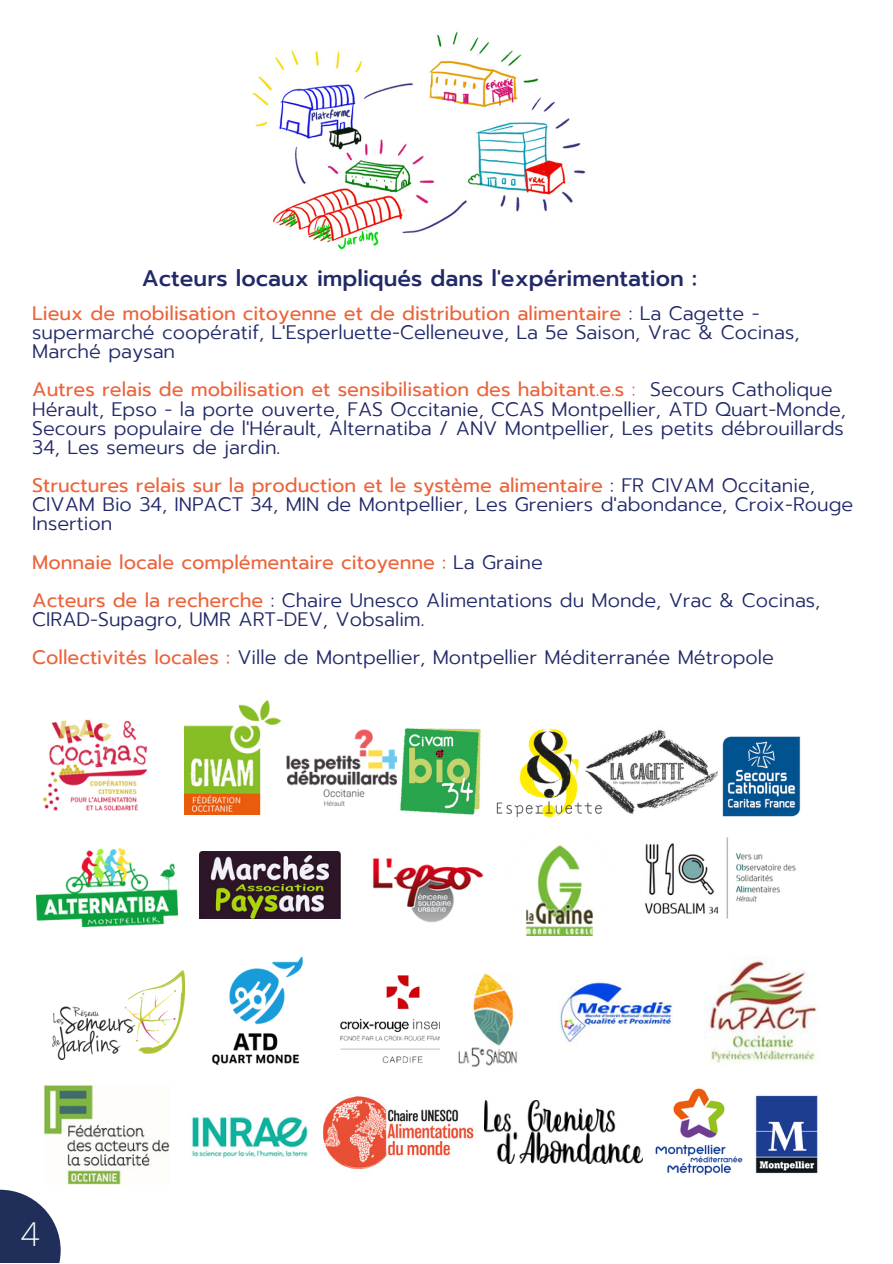
<style>
.page{position:relative;width:893px;height:1264px;background:#fff}
.page>*{position:absolute;margin:0;border:0;box-sizing:border-box;transform-origin:0 0}
.t1{font:300 33px "Open Sans";color:#fff}
.t2{font:500 22.5px "Prompt";color:#212968}
.t3{font:300 19.5px/19px "Prompt";color:#212968}
.t4{font:19.5px/38.2px "Prompt";color:#eb643b}
.s1{font-weight:400;color:#eb643b}
.s2{color:#eb643b}
.s3{font-weight:300;color:#212968}
</style>
<div class="page">
<img style="left:252px;top:31px;width:334px;height:219px">
<img style="left:185px;top:700px;width:95px;height:114px">
<img style="left:211px;top:956px;width:92px;height:109px">
<img style="left:274px;top:722px;width:123px;height:92px">
<img style="left:43px;top:719px;width:105px;height:92px">
<img style="left:323px;top:1096px;width:151px;height:73px">
<img style="left:400px;top:728px;width:81px;height:86px">
<img style="left:603px;top:729px;width:115px;height:85px">
<img style="left:496px;top:728px;width:107px;height:89px">
<img style="left:340px;top:975px;width:100px;height:89px">
<img style="left:44px;top:1084px;width:126px;height:100px">
<img style="left:52px;top:970px;width:132px;height:89px">
<img style="left:722px;top:736px;width:79px;height:81px">
<img style="left:199px;top:852px;width:142px;height:66px">
<img style="left:36px;top:848px;width:141px;height:78px">
<img style="left:526px;top:845px;width:67px;height:90px">
<img style="left:372px;top:858px;width:112px;height:65px">
<img style="left:704px;top:956px;width:113px;height:107px">
<img style="left:484px;top:1100px;width:159px;height:63px">
<img style="left:645px;top:837px;width:151px;height:82px">
<img style="left:458px;top:973px;width:60px;height:94px">
<img style="left:560px;top:982px;width:112px;height:63px">
<img style="left:655px;top:1088px;width:163px;height:88px">
<svg style="left:0;top:1189px;width:61px;height:73px"></svg>
<img style="left:192px;top:1116px;width:116px;height:42px">
<p class="t2" style="left:142px;top:261px;width:556px">Acteurs locaux impliqués dans l'expérimentation :</p>
<p class="t3" style="left:32px;top:304px;width:768px"><span class="s1">Lieux de mobilisation citoyenne et de distribution alimentaire</span> : La Cagette - supermarché coopératif, L'Esperluette-Celleneuve, La 5e Saison, Vrac &amp; Cocinas,<br>Marché paysan</p>
<p class="t3" style="left:32px;top:380px;width:815px"><span class="s1">Autres relais de mobilisation et sensibilisation des habitant.e.s</span> <span class="s2">:</span> Secours Catholique Hérault, Epso - la porte ouverte, FAS Occitanie, CCAS Montpellier, ATD Quart-Monde, Secours populaire de l'Hérault, Alternatiba / ANV Montpellier, Les petits débrouillards 34, Les semeurs de jardin.</p>
<p class="t3" style="left:32px;top:476px;width:822px"><span class="s1">Structures relais sur la production et le système alimentaire</span> : FR CIVAM Occitanie,<br>CIVAM Bio 34, INPACT 34, MIN de Montpellier, Les Greniers d'abondance, Croix-Rouge<br>Insertion</p>
<p class="t4" style="left:32px;top:543px;width:789px">Monnaie locale complémentaire citoyenne : <span class="s3">La Graine<br></span>Acteurs de la recherche <span class="s3">: Chaire Unesco Alimentations du Monde, Vrac &amp; Cocinas,</span></p>
<p class="t3" style="left:32px;top:600px;width:743px;line-height:38.2px">CIRAD-Supagro, UMR ART-DEV, Vobsalim.<br><span class="s1">Collectivités locales :</span> Ville de Montpellier, Montpellier Méditerranée Métropole</p>
<h1 class="t1" style="left:21px;top:1210px;width:20px">4</h1>
</div>
